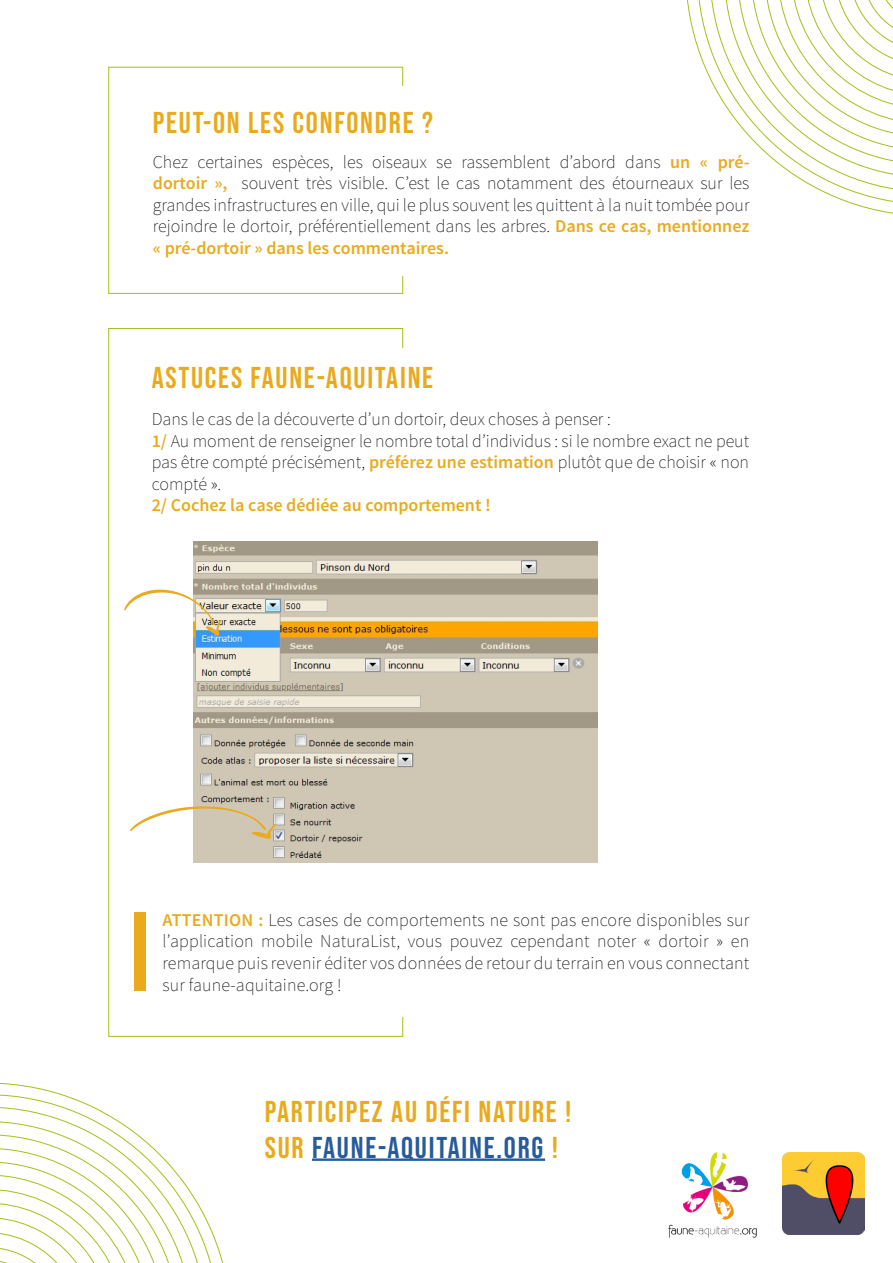
<style>
.page{position:relative;width:893px;height:1263px;background:#fff}
.page>*{position:absolute;margin:0;border:0;box-sizing:border-box;transform-origin:0 0}
.t1{font:30px/36px "Bebas Neue";letter-spacing:.06em;color:#e9aa1d}
.t2{font:200 18px/21.6px "Source Sans Pro";color:#000;text-align:justify}
.t3{font:600 18px "Source Sans Pro";color:#e9aa1d}
.s1{font-weight:600;color:#e9aa1d}
.s2{color:#275b9b}
</style>
<div class="page">
<div style="left:109px;top:67px;width:294px;height:227px;border:1px solid #a5c018"></div>
<div style="left:120px;top:86px;width:620px;height:189px;background:#fff"></div>
<svg style="left:687px;top:0;width:206px;height:214px"></svg>
<svg style="left:0;top:1083px;width:223px;height:180px"></svg>
<img style="left:668px;top:1152px;width:89px;height:86px">
<img style="left:783px;top:1152px;width:81px;height:82px">
<img style="left:193px;top:542px;width:404px;height:320px">
<svg style="left:130px;top:806px;width:147px;height:33px"></svg>
<div style="left:134px;top:912px;width:11px;height:78px;background:#e9aa1d"></div>
<svg style="left:124px;top:589px;width:98px;height:47px"></svg>
<hr style="left:312px;top:1158px;width:233px;height:3px;background:#275b9b">
<h1 class="t1" style="left:153px;top:105px;width:282px">PEUT-ON LES CONFONDRE ?</h1>
<p class="t2" style="left:153px;top:151px;width:598px">Chez certaines espèces, les oiseaux se rassemblent d’abord dans <span class="s1">un « pré&shy;dortoir »,</span> souvent très visible. C’est le cas notamment des étourneaux sur les grandes infrastructures en ville, qui le plus souvent les quittent à la nuit tombée pour rejoindre le dortoir, préférentiellement dans les arbres. <span class="s1">Dans ce cas, mentionnez « pré-dortoir » dans les commentaires.</span></p>
<h1 class="t1" style="left:152px;top:359px;width:283px">ASTUCES FAUNE-AQUITAINE</h1>
<p class="t2" style="left:152px;top:408px;width:599px;text-align:left">Dans le cas de la découverte d’un dortoir, deux choses à penser :<br><span class="s1">1/</span> Au moment de renseigner le nombre total d’individus : si le nombre exact ne peut pas être compté précisément, <span class="s1">préférez une estimation</span> plutôt que de choisir « non compté ».</p>
<p class="t3" style="left:152px;top:494px;width:341px">2/ Cochez la case dédiée au comportement !</p>
<p class="t2" style="left:162px;top:909px;width:588px"><span class="s1">ATTENTION :</span> Les cases de comportements ne sont pas encore disponibles sur l’application mobile NaturaList, vous pouvez cependant noter « dortoir » en remarque puis revenir éditer vos données de retour du terrain en vous connectant sur faune-aquitaine.org !</p>
<h1 class="t1" style="left:265px;top:1094px;width:308px">PARTICIPEZ AU DÉFI NATURE !<br>SUR <span class="s2">FAUNE-AQUITAINE.ORG</span> !</h1>
</div>
